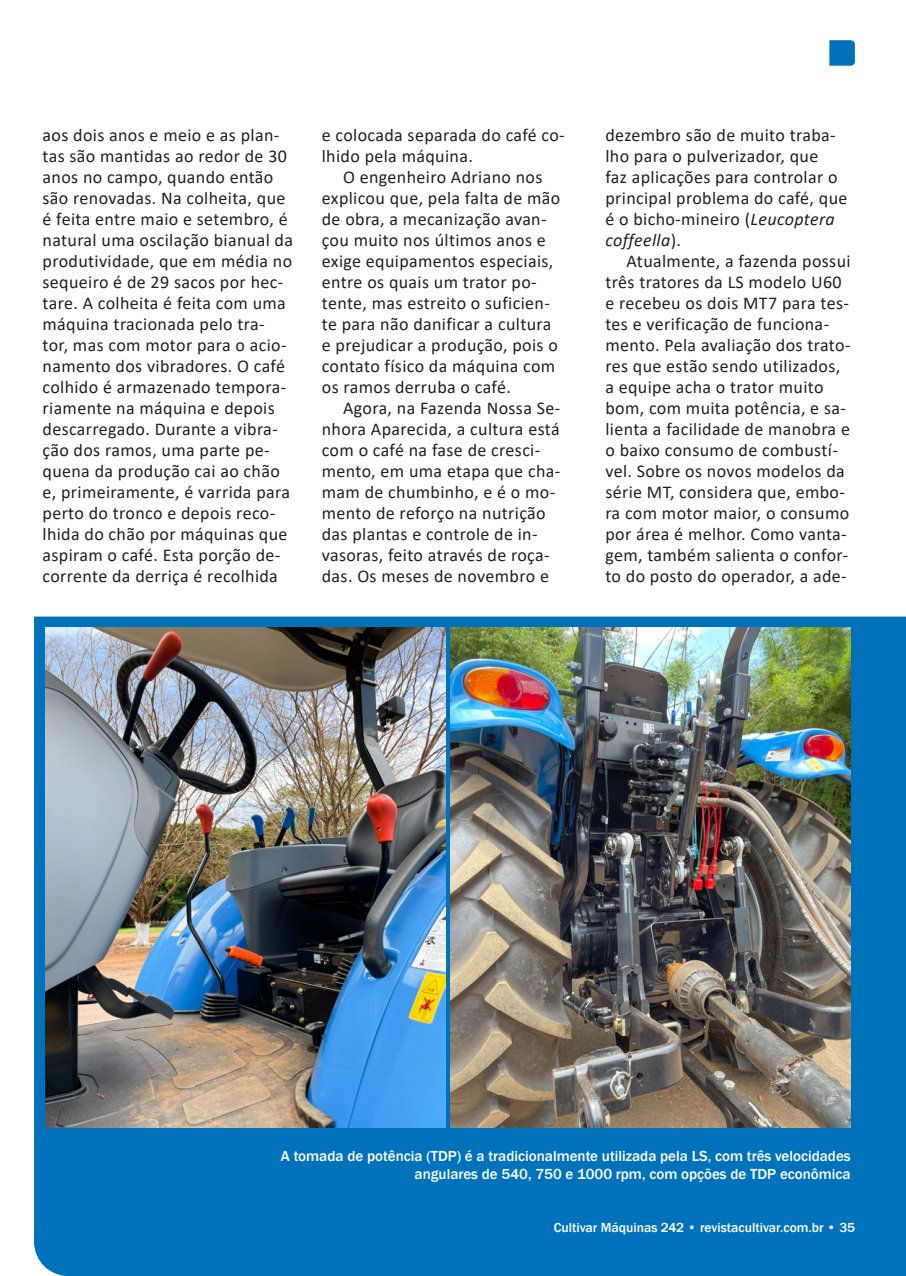
<style>
.page{position:relative;width:906px;height:1276px;background:#fff}
.page>*{position:absolute;margin:0;border:0;box-sizing:border-box;transform-origin:0 0}
.CorpoTEXTO{font:18px/21px "Calibri";letter-spacing:.02em;color:#231f20}
.LEGENDAS_Fotos{font:500 15px/18px "Franklin Gothic";color:#fff;text-align:right}
.Título_2{font:500 13.5px "Franklin Gothic";color:#fff}
.s1{font-style:italic}
</style>
<div class="page">
<div style="left:34px;top:616px;width:872px;height:660px;background:#0072bc"></div>
<svg style="left:829px;top:40px;width:26px;height:26px"></svg>
<img style="left:46px;top:627px;width:399px;height:500px">
<img style="left:451px;top:627px;width:399px;height:500px">
<p class="CorpoTEXTO" style="left:43px;top:124px;width:252px">aos dois anos e meio e as plan&shy;tas são mantidas ao redor de 30 anos no campo, quando então são renovadas. Na colheita, que é feita entre maio e setembro, é natural uma oscilação bianual da produtividade, que em média no sequeiro é de 29 sacos por hec&shy;tare. A colheita é feita com uma máquina tracionada pelo tra&shy;tor, mas com motor para o acio&shy;namento dos vibradores. O café colhido é armazenado tempora&shy;riamente na máquina e depois descarregado. Durante a vibra&shy;ção dos ramos, uma parte pe&shy;quena da produção cai ao chão e, primeiramente, é varrida para perto do tronco e depois reco&shy;lhida do chão por máquinas que aspiram o café. Esta porção de&shy;corrente da derriça é recolhida</p>
<p class="CorpoTEXTO" style="left:322px;top:124px;width:244px">e colocada separada do café co&shy;lhido pela máquina.</p>
<p class="CorpoTEXTO" style="left:322px;top:166px;width:240px;text-indent:21px">O engenheiro Adriano nos explicou que, pela falta de mão de obra, a mecanização avan&shy;çou muito nos últimos anos e exige equipamentos especiais, entre os quais um trator po&shy;tente, mas estreito o suficien&shy;te para não danificar a cultura e prejudicar a produção, pois o contato físico da máquina com os ramos derruba o café.</p>
<p class="CorpoTEXTO" style="left:322px;top:397px;width:240px;text-indent:21px">Agora, na Fazenda Nossa Se&shy;nhora Aparecida, a cultura está com o café na fase de cresci&shy;mento, em uma etapa que cha&shy;mam de chumbinho, e é o mo&shy;mento de reforço na nutrição das plantas e controle de in&shy;vasoras, feito através de roça&shy;das. Os meses de novembro e</p>
<p class="CorpoTEXTO" style="left:605px;top:124px;width:244px">dezembro são de muito traba&shy;lho para o pulverizador, que<br>faz aplicações para controlar o principal problema do café, que é o bicho-mineiro (<span class="s1">Leucoptera coffeella</span>).</p>
<p class="CorpoTEXTO" style="left:605px;top:250px;width:247px;text-indent:21px">Atualmente, a fazenda possui três tratores da LS modelo U60 e recebeu os dois MT7 para tes&shy;tes e verificação de funciona&shy;mento. Pela avaliação dos trato&shy;res que estão sendo utilizados, a equipe acha o trator muito bom, com muita potência, e sa&shy;lienta a facilidade de manobra e o baixo consumo de combustí&shy;vel. Sobre os novos modelos da série MT, considera que, embo&shy;ra com motor maior, o consumo por área é melhor. Como vanta&shy;gem, também salienta o confor&shy;to do posto do operador, a ade-</p>
<p class="LEGENDAS_Fotos" style="left:281px;top:1147px;width:571px">A tomada de potência (TDP) é a tradicionalmente utilizada pela LS, com três velocidades angulares de 540, 750 e 1000 rpm, com opções de TDP econômica</p>
<p class="Título_2" style="left:553px;top:1218px;width:303px">Cultivar Máquinas 242 • revistacultivar.com.br • 35</p>
</div>
